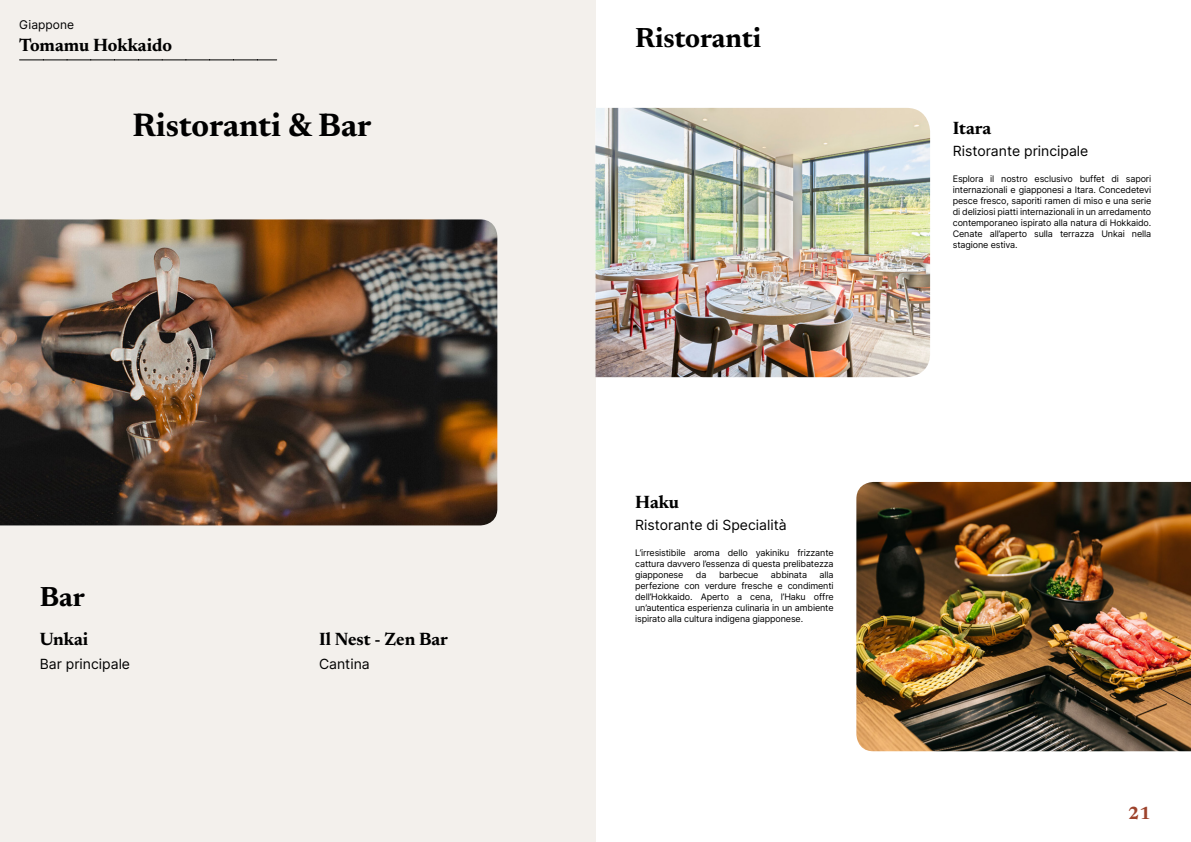
<style>
.page{position:relative;width:1191px;height:842px;background:#fff}
.page>*{position:absolute;margin:0;border:0;box-sizing:border-box;transform-origin:0 0}
.t1{font:700 33px "Newsreader 24 pt";color:#000}
.t2{font:700 28px "Newsreader 24 pt";color:#000}
.t3{font:700 18px "Newsreader 24 pt";color:#000}
.t4{font:700 18px "Newsreader 24 pt";color:#9d432c}
.t5{font:14px "Inter";color:#000}
.t6{font:12px "Inter";color:#000}
.t7{font:9px/11px "Inter";letter-spacing:-.015em;color:#000;text-align:justify}
</style>
<div class="page">
<div style="left:0;top:0;width:595px;height:842px;background:#f3f0ec"></div>
<img style="left:0;top:219px;width:497px;height:306px">
<img style="left:595px;top:108px;width:335px;height:269px">
<img style="left:856px;top:482px;width:335px;height:269px">
<svg style="left:20px;top:60px;width:257px;height:1px"></svg>
<h3 class="t6" style="left:19px;top:15px;width:56px">Giappone</h3>
<h3 class="t3" style="left:19px;top:32px;width:154px">Tomamu Hokkaido</h3>
<h1 class="t1" style="left:133px;top:101px;width:240px">Ristoranti &amp; Bar</h1>
<h2 class="t2" style="left:40px;top:576px;width:47px">Bar</h2>
<h3 class="t3" style="left:40px;top:626px;width:50px">Unkai</h3>
<h3 class="t5" style="left:40px;top:654px;width:92px">Bar principale</h3>
<h3 class="t3" style="left:319px;top:626px;width:131px">Il Nest - Zen Bar</h3>
<h3 class="t5" style="left:319px;top:654px;width:52px">Cantina</h3>
<h2 class="t2" style="left:635px;top:18px;width:128px">Ristoranti</h2>
<h3 class="t3" style="left:635px;top:489px;width:45px">Haku</h3>
<h3 class="t5" style="left:635px;top:515px;width:153px">Ristorante di Specialità</h3>
<p class="t7" style="left:635px;top:547px;width:200px">L’irresistibile aroma dello yakiniku frizzante cattura davvero l’essenza di questa prelibatezza giapponese</p>
<p class="t7" style="left:696px;top:569px;width:12px">da</p>
<p class="t7" style="left:719px;top:569px;width:41px">barbecue</p>
<p class="t7" style="left:771px;top:569px;width:38px">abbinata</p>
<p class="t7" style="left:635px;top:569px;width:200px;text-indent:184px">alla perfezione con verdure fresche e condimenti dell’Hokkaido. Aperto a cena, l’Haku offre un’autentica esperienza culinaria in un ambiente ispirato alla cultura indigena giapponese.</p>
<h3 class="t3" style="left:952px;top:115px;width:40px">Itara</h3>
<h3 class="t5" style="left:952px;top:141px;width:137px">Ristorante principale</h3>
<p class="t7" style="left:952px;top:173px;width:200px">Esplora il nostro esclusivo buffet di sapori internazionali e giapponesi a Itara. Concedetevi pesce fresco, saporiti ramen di miso e una serie di deliziosi piatti internazionali in un arredamento contemporaneo ispirato alla natura di Hokkaido.<br>Cenate all’aperto sulla terrazza Unkai nella stagione estiva.</p>
<h3 class="t4" style="left:1128px;top:800px;width:24px">21</h3>
</div>
